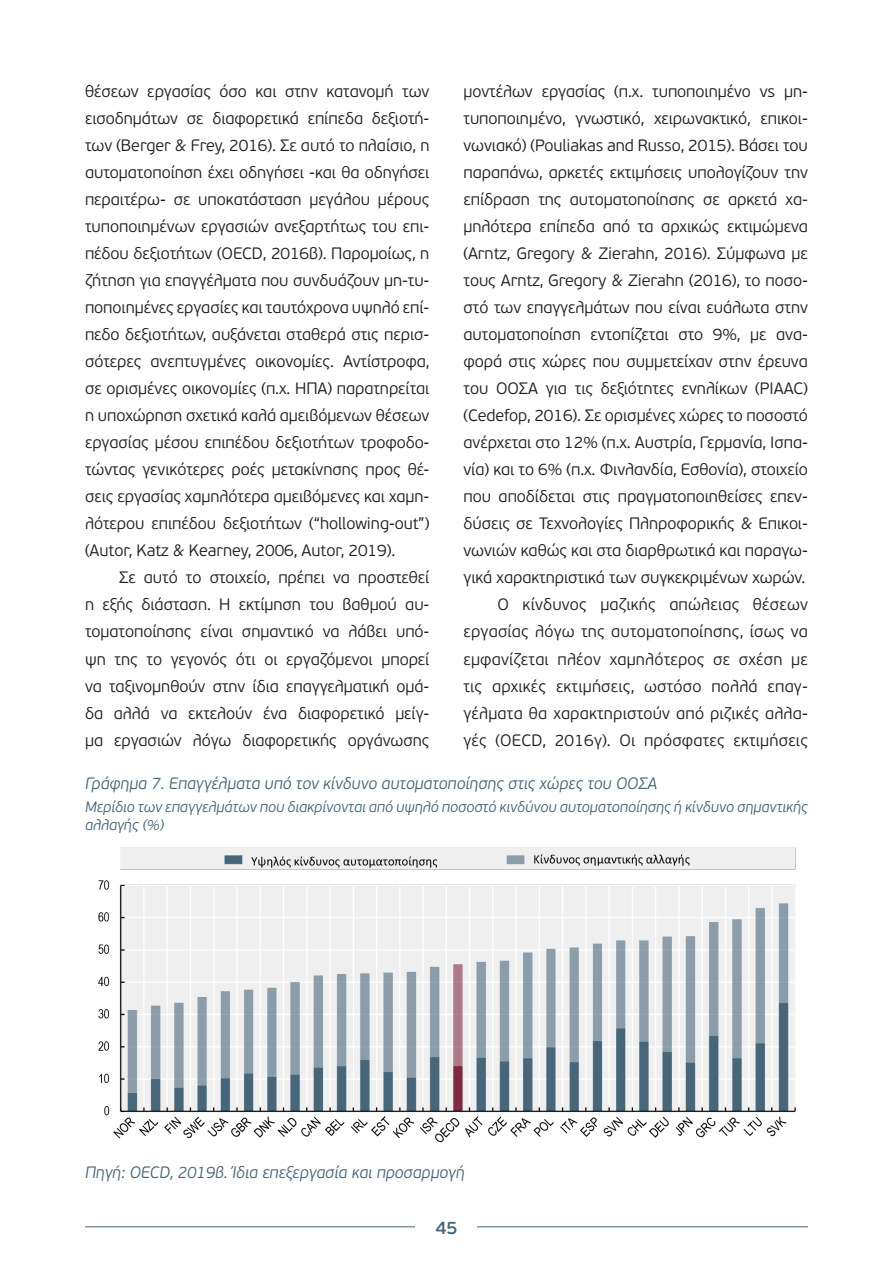
<style>
.page{position:relative;width:893px;height:1263px;background:#fff}
.page>*{position:absolute;margin:0;border:0;box-sizing:border-box;transform-origin:0 0}
.t1{font:600 18px "PF Beau Sans Pro";color:#476679}
.Paragraph_Style_2{font:300 16.5px/27px "PF Beau Sans Pro";letter-spacing:-.005em;color:#231f20;text-align:justify}
.λεζαντα{font:italic 300 16.5px "PF Beau Sans Pro";color:#476679}
.λεζαντα-2{font:italic 300 15px/18px "PF Beau Sans Pro";color:#476679}
</style>
<div class="page">
<hr style="left:85px;top:1226px;width:723px;height:1px;background:#476679">
<div style="left:416px;top:1203px;width:61px;height:49px;background:#fff"></div>
<img style="left:98px;top:847px;width:698px;height:296px">
<p class="Paragraph_Style_2" style="left:85px;top:79px;width:346px">θέσεων εργασίας όσο και στην κατανομή των εισοδημάτων σε διαφορετικά επίπεδα δεξιοτή&shy;των (Berger &amp; Frey, 2016). Σε αυτό το πλαίσιο, η αυτοματοποίηση έχει οδηγήσει -και θα οδηγήσει περαιτέρω- σε υποκατάσταση μεγάλου μέρους τυποποιημένων εργασιών ανεξαρτήτως του επι&shy;πέδου δεξιοτήτων (OECD, 2016β). Παρομοίως, η ζήτηση για επαγγέλματα που συνδυάζουν μη-τυ&shy;ποποιημένες εργασίες και ταυτόχρονα υψηλό επί&shy;πεδο δεξιοτήτων, αυξάνεται σταθερά στις περισ&shy;σότερες ανεπτυγμένες οικονομίες. Αντίστροφα, σε ορισμένες οικονομίες (π.χ. ΗΠΑ) παρατηρείται η υποχώρηση σχετικά καλά αμειβόμενων θέσεων εργασίας μέσου επιπέδου δεξιοτήτων τροφοδο&shy;τώντας γενικότερες ροές μετακίνησης προς θέ&shy;σεις εργασίας χαμηλότερα αμειβόμενες και χαμη&shy;λότερου επιπέδου δεξιοτήτων (“hollowing-out”) (Autor, Katz &amp; Kearney, 2006, Autor, 2019).</p>
<p class="Paragraph_Style_2" style="left:85px;top:565px;width:346px;text-indent:34px">Σε αυτό το στοιχείο, πρέπει να προστεθεί η εξής διάσταση. Η εκτίμηση του βαθμού αυ&shy;τοματοποίησης είναι σημαντικό να λάβει υπό&shy;ψη της το γεγονός ότι οι εργαζόμενοι μπορεί να ταξινομηθούν στην ίδια επαγγελματική ομά&shy;δα αλλά να εκτελούν ένα διαφορετικό μείγ&shy;μα εργασιών λόγω διαφορετικής οργάνωσης</p>
<p class="Paragraph_Style_2" style="left:463px;top:79px;width:346px">μοντέλων εργασίας (π.χ. τυποποιημένο vs μη&shy;τυποποιημένο, γνωστικό, χειρωνακτικό, επικοι&shy;νωνιακό) (Pouliakas and Russo, 2015). Βάσει του παραπάνω, αρκετές εκτιμήσεις υπολογίζουν την επίδραση της αυτοματοποίησης σε αρκετά χα&shy;μηλότερα επίπεδα από τα αρχικώς εκτιμώμενα (Arntz, Gregory &amp; Zierahn, 2016). Σύμφωνα με τους Arntz, Gregory &amp; Zierahn (2016), το ποσο&shy;στό των επαγγελμάτων που είναι ευάλωτα στην αυτοματοποίηση εντοπίζεται στο 9%, με ανα&shy;φορά στις χώρες που συμμετείχαν στην έρευνα του ΟΟΣΑ για τις δεξιότητες ενηλίκων (PIAAC) (Cedefop, 2016). Σε ορισμένες χώρες το ποσοστό ανέρχεται στο 12% (π.χ. Αυστρία, Γερμανία, Ισπα&shy;νία) και το 6% (π.χ. Φινλανδία, Εσθονία), στοιχείο που αποδίδεται στις πραγματοποιηθείσες επεν&shy;δύσεις σε Τεχνολογίες Πληροφορικής &amp; Επικοι&shy;νωνιών καθώς και στα διαρθρωτικά και παραγω&shy;γικά χαρακτηριστικά των συγκεκριμένων χωρών.</p>
<p class="Paragraph_Style_2" style="left:463px;top:592px;width:346px;text-indent:34px">Ο κίνδυνος μαζικής απώλειας θέσεων εργασίας λόγω της αυτοματοποίησης, ίσως να εμφανίζεται πλέον χαμηλότερος σε σχέση με τις αρχικές εκτιμήσεις, ωστόσο πολλά επαγ&shy;γέλματα θα χαρακτηριστούν από ριζικές αλλα&shy;γές (ΟΕCD, 2016γ). Οι πρόσφατες εκτιμήσεις</p>
<p class="λεζαντα" style="left:85px;top:773px;width:574px">Γράφημα 7. Επαγγέλματα υπό τον κίνδυνο αυτοματοποίησης στις χώρες του ΟΟΣΑ</p>
<p class="λεζαντα-2" style="left:85px;top:798px;width:724px">Μερίδιο των επαγγελμάτων που διακρίνονται από υψηλό ποσοστό κινδύνου αυτοματοποίησης ή κίνδυνο σημαντικής αλλαγής (%)</p>
<p class="λεζαντα" style="left:85px;top:1163px;width:381px">Πηγή: OECD, 2019β. Ίδια επεξεργασία και προσαρμογή</p>
<p class="t1" style="left:435px;top:1217px;width:24px">45</p>
</div>
